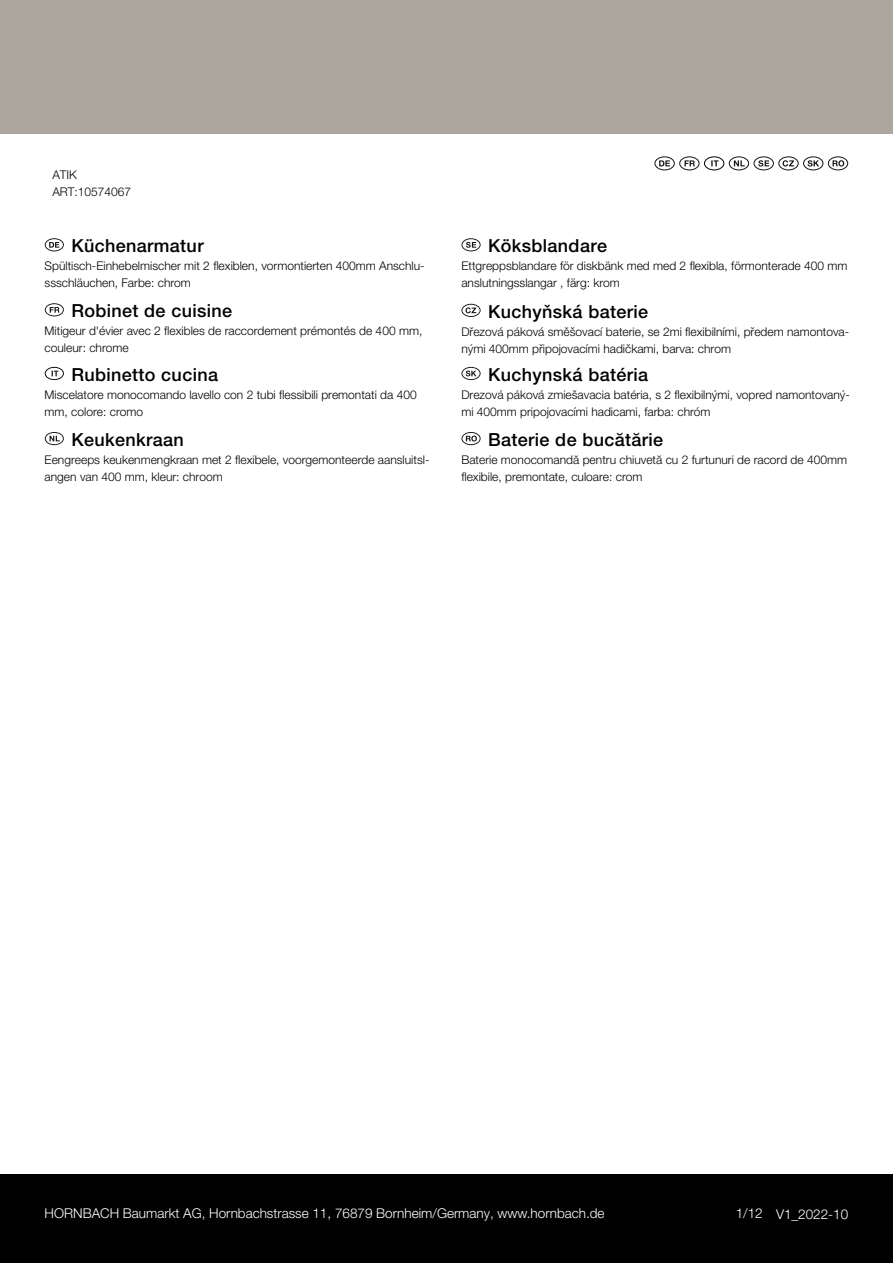
<style>
.page{position:relative;width:893px;height:1263px;background:#fff}
.page>*{position:absolute;margin:0;border:0;box-sizing:border-box;transform-origin:0 0}
.t1{font:500 18px "Helvetica Neue LT Pro";letter-spacing:.02em;color:#020102}
.t2{font:300 13.5px "Helvetica Neue LT Pro";color:#fff}
.t3{font:300 12px/17px "Helvetica Neue LT Pro";color:#020102}
</style>
<div class="page">
<div style="left:0;top:1174px;width:893px;height:89px;background:#020102"></div>
<div style="left:0;top:0;width:893px;height:134px;background:#ada69f"></div>
<svg style="left:654px;top:156px;width:194px;height:14px"></svg>
<svg style="left:45px;top:238px;width:19px;height:13px"></svg>
<svg style="left:45px;top:303px;width:19px;height:13px"></svg>
<svg style="left:45px;top:367px;width:19px;height:13px"></svg>
<svg style="left:45px;top:432px;width:19px;height:13px"></svg>
<svg style="left:461px;top:238px;width:20px;height:13px"></svg>
<svg style="left:461px;top:304px;width:20px;height:13px"></svg>
<svg style="left:461px;top:367px;width:20px;height:13px"></svg>
<svg style="left:461px;top:432px;width:20px;height:13px"></svg>
<p class="t3" style="left:52px;top:166px;width:80px">ATIK<br>ART:10574067</p>
<h1 class="t1" style="left:71px;top:235px;width:134px">Küchenarmatur</h1>
<p class="t3" style="left:45px;top:257px;width:382px">Spültisch-Einhebelmischer mit 2 flexiblen, vormontierten 400mm Anschlu&shy;ssschläuchen, Farbe: chrom</p>
<h1 class="t1" style="left:71px;top:300px;width:162px">Robinet de cuisine</h1>
<p class="t3" style="left:45px;top:322px;width:379px">Mitigeur d'évier avec 2 flexibles de raccordement prémontés de 400 mm, couleur: chrome</p>
<h1 class="t1" style="left:71px;top:363px;width:148px">Rubinetto cucina</h1>
<p class="t3" style="left:45px;top:386px;width:374px">Miscelatore monocomando lavello con 2 tubi flessibili premontati da 400 mm, colore: cromo</p>
<h1 class="t1" style="left:71px;top:428px;width:114px">Keukenkraan</h1>
<p class="t3" style="left:45px;top:451px;width:386px">Eengreeps keukenmengkraan met 2 flexibele, voorgemonteerde aansluitsl&shy;angen van 400 mm, kleur: chroom</p>
<h1 class="t1" style="left:488px;top:235px;width:120px">Köksblandare</h1>
<p class="t3" style="left:461px;top:257px;width:388px">Ettgreppsblandare för diskbänk med med 2 flexibla, förmonterade 400 mm anslutningsslangar , färg: krom</p>
<h1 class="t1" style="left:488px;top:300px;width:162px">Kuchyňská baterie</h1>
<p class="t3" style="left:461px;top:323px;width:389px">Dřezová páková směšovací baterie, se 2mi flexibilními, předem namontova&shy;nými 400mm připojovacími hadičkami, barva: chrom</p>
<h1 class="t1" style="left:488px;top:363px;width:162px">Kuchynská batéria</h1>
<p class="t3" style="left:461px;top:386px;width:390px">Drezová páková zmiešavacia batéria, s 2 flexibilnými, vopred namontovaný&shy;mi 400mm pripojovacími hadicami, farba: chróm</p>
<h1 class="t1" style="left:488px;top:428px;width:177px">Baterie de bucătărie</h1>
<p class="t3" style="left:461px;top:451px;width:387px">Baterie monocomandă pentru chiuvetă cu 2 furtunuri de racord de 400mm flexibile, premontate, culoare: crom</p>
<p class="t2" style="left:45px;top:1205px;width:561px">HORNBACH Baumarkt AG, Hornbachstrasse 11, 76879 Bornheim/Germany, www.hornbach.de</p>
<p class="t2" style="left:736px;top:1206px;width:114px">1/12 V1_2022-10</p>
</div>
